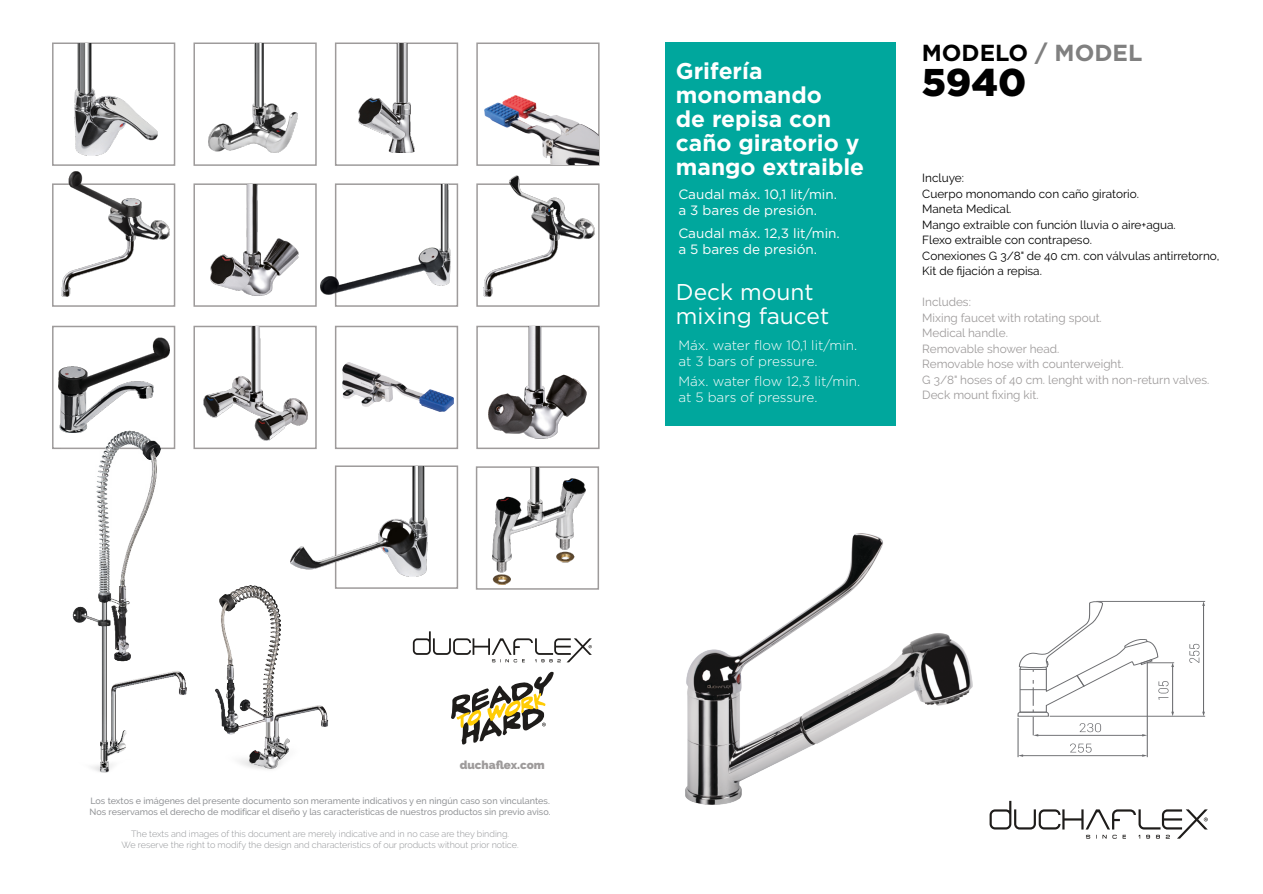
<style>
.page{position:relative;width:1263px;height:894px;background:#fff}
.page>*{position:absolute;margin:0;border:0;box-sizing:border-box;transform-origin:0 0}
.t1{font:900 38.7px "Gotham";color:#000}
.t2{font:700 23.25px "Gotham";color:#000}
.t3{font:700 22.8px/24px "Gotham";color:#fff}
.t4{font:22.8px/24px "Gotham";color:#fff}
.t5{font:300 13.5px/16.2px "Gotham";color:#fff}
.t6{font:13.5px/16.2px "Gotham";color:#fff}
.t7{font:11.7px/15.5px "Raleway";color:#000}
.t8{font:11.7px/15.5px "Raleway";color:#9e9b9b}
.t9{font:900 11.55px "Raleway";color:#9e9b9b}
.t10{font:500 9px/10.8px "Raleway";color:#939598}
.t11{font:300 9px/10.8px "Raleway";color:#939598;text-align:center}
.s1{color:#808080}
</style>
<div class="page">
<div style="left:666px;top:43px;width:230px;height:382px;background:#00a79d"></div>
<div style="left:52px;top:325px;width:123px;height:124px;border:2px solid #9e9b9b"></div>
<div style="left:476px;top:183px;width:124px;height:124px;border:2px solid #9e9b9b"></div>
<div style="left:52px;top:183px;width:123px;height:124px;border:2px solid #9e9b9b"></div>
<div style="left:193px;top:183px;width:124px;height:124px;border:2px solid #9e9b9b"></div>
<div style="left:193px;top:42px;width:124px;height:124px;border:2px solid #9e9b9b"></div>
<div style="left:476px;top:42px;width:124px;height:124px;border:2px solid #9e9b9b"></div>
<div style="left:335px;top:465px;width:123px;height:123px;border:2px solid #9e9b9b"></div>
<div style="left:476px;top:466px;width:123px;height:123px;border:2px solid #9e9b9b"></div>
<div style="left:335px;top:183px;width:123px;height:124px;border:2px solid #9e9b9b"></div>
<div style="left:193px;top:325px;width:124px;height:124px;border:2px solid #9e9b9b"></div>
<div style="left:52px;top:42px;width:123px;height:124px;border:2px solid #9e9b9b"></div>
<div style="left:335px;top:42px;width:123px;height:124px;border:2px solid #9e9b9b"></div>
<div style="left:335px;top:325px;width:123px;height:124px;border:2px solid #9e9b9b"></div>
<div style="left:476px;top:325px;width:124px;height:124px;border:2px solid #9e9b9b"></div>
<img style="left:483px;top:175px;width:112px;height:121px">
<img style="left:209px;top:44px;width:88px;height:108px">
<img style="left:204px;top:327px;width:104px;height:113px">
<img style="left:61px;top:172px;width:108px;height:125px">
<img style="left:290px;top:466px;width:138px;height:110px">
<img style="left:74px;top:44px;width:84px;height:111px">
<img style="left:358px;top:44px;width:56px;height:108px">
<img style="left:211px;top:185px;width:88px;height:110px">
<img style="left:320px;top:184px;width:130px;height:110px">
<img style="left:489px;top:327px;width:98px;height:111px">
<img style="left:492px;top:467px;width:93px;height:117px">
<img style="left:58px;top:337px;width:111px;height:93px">
<img style="left:61px;top:430px;width:126px;height:343px">
<img style="left:215px;top:585px;width:114px;height:185px">
<svg style="left:989px;top:800px;width:219px;height:38px"></svg>
<svg style="left:413px;top:631px;width:179px;height:31px"></svg>
<svg style="left:451px;top:671px;width:103px;height:73px"></svg>
<img style="left:485px;top:95px;width:113px;height:69px">
<svg style="left:565px;top:128px;width:12px;height:7px"></svg>
<img style="left:342px;top:362px;width:111px;height:50px">
<svg style="left:362px;top:382px;width:10px;height:5px"></svg>
<img style="left:685px;top:533px;width:287px;height:270px">
<hr style="left:1203px;top:605px;width:1px;height:107px;background:#6c6d70">
<hr style="left:1096px;top:601px;width:109px;height:1px;background:#6c6d70">
<svg style="left:1189px;top:643px;width:10px;height:19px"></svg>
<svg style="left:1070px;top:743px;width:22px;height:9px"></svg>
<hr style="left:1022px;top:755px;width:121px;height:1px;background:#6c6d70">
<hr style="left:1018px;top:717px;width:1px;height:39px;background:#6c6d70">
<hr style="left:1050px;top:715px;width:155px;height:1px;background:#6c6d70">
<hr style="left:1147px;top:662px;width:1px;height:94px;background:#6c6d70">
<svg style="left:1018px;top:601px;width:156px;height:135px"></svg>
<h3 class="t3" style="left:676px;top:60px;width:190px">Grifería monomando<br>de repisa con caño giratorio y mango extraible</h3>
<p class="t6" style="left:678px;top:187px;width:160px">Caudal máx. 10,1 lit/min. a 3 bares de presión.</p>
<p class="t6" style="left:678px;top:226px;width:163px">Caudal máx. 12,3 lit/min. a 5 bares de presión.</p>
<h3 class="t4" style="left:676px;top:281px;width:155px">Deck mount mixing faucet</h3>
<p class="t5" style="left:678px;top:337px;width:180px">Máx. water flow 10,1 lit/min. at 3 bars of pressure.</p>
<p class="t5" style="left:678px;top:373px;width:183px">Máx. water flow 12,3 lit/min. at 5 bars of pressure.</p>
<h2 class="t2" style="left:922px;top:42px;width:222px">MODELO <span class="s1">/ MODEL</span></h2>
<h1 class="t1" style="left:922px;top:65px;width:106px">5940</h1>
<p class="t7" style="left:922px;top:170px;width:299px">Incluye:<br>Cuerpo monomando con caño giratorio.<br>Maneta Medical.<br>Mango extraible con función lluvia o aire+agua.<br>Flexo extraible con contrapeso.<br>Conexiones G 3/8" de 40 cm. con válvulas antirretorno,<br>Kit de fijación a repisa.</p>
<p class="t8" style="left:922px;top:294px;width:289px">Includes:<br>Mixing faucet with rotating spout.<br>Medical handle.<br>Removable shower head.<br>Removable hose with counterweight.<br>G 3/8" hoses of 40 cm. lenght with non-return valves.<br>Deck mount fixing kit.</p>
<p class="t9" style="left:460px;top:757px;width:86px">duchaflex.com</p>
<p class="t10" style="left:90px;top:795px;width:462px">Los textos e imágenes del presente documento son meramente indicativos y en ningún caso son vinculantes.<br>Nos reservamos el derecho de modificar el diseño y las características de nuestros productos sin previo aviso.</p>
<p class="t11" style="left:122px;top:828px;width:398px">The texts and images of this document are merely indicative and in no case are they binding.<br>We reserve the right to modify the design and characteristics of our products without prior notice.</p>
</div>
